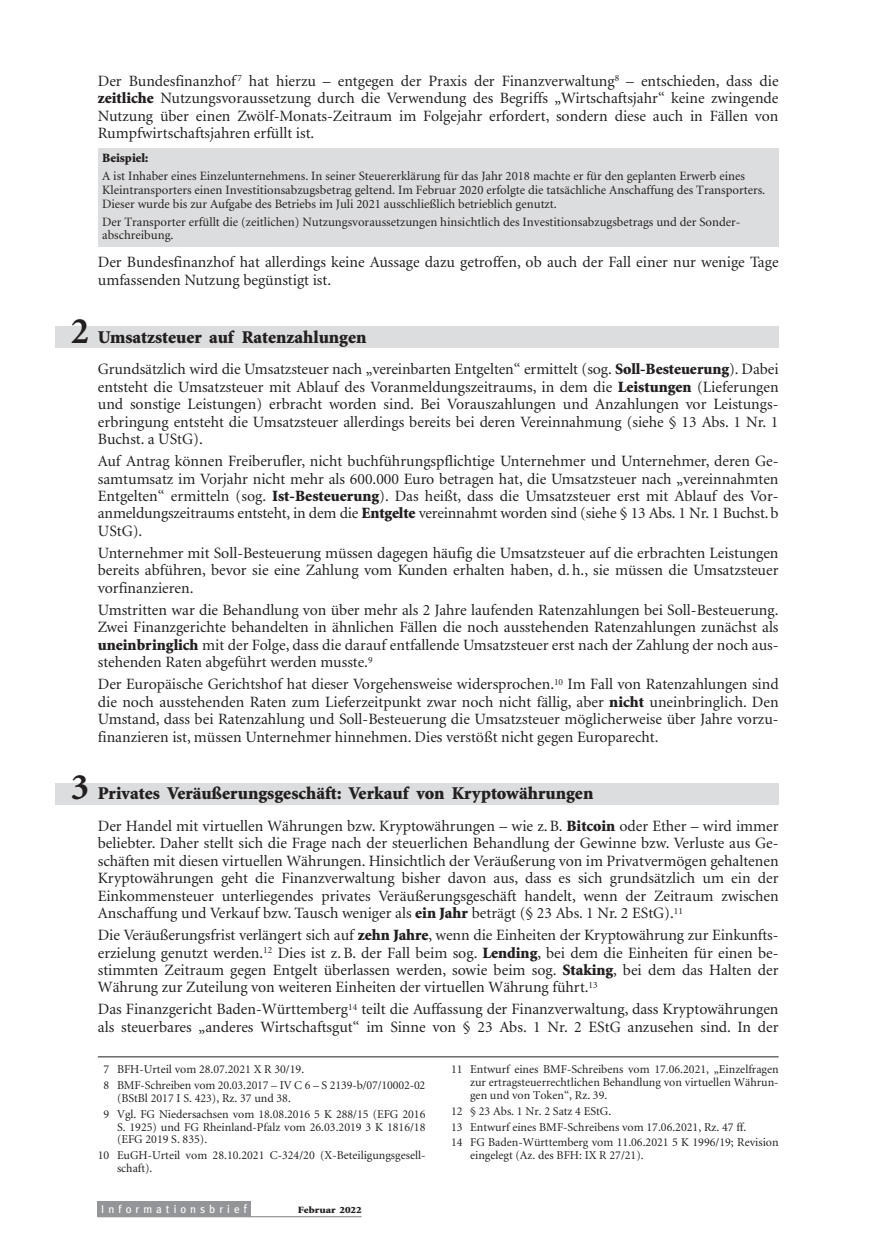
<style>
.page{position:relative;width:885px;height:1259px;background:#fff}
.page>*{position:absolute;margin:0;border:0;box-sizing:border-box;transform-origin:0 0}
.t1{font:900 18px "Minion";color:#231f20}
.t2{font:15.75px/17.4px "Minion";color:#231f20;text-align:justify}
.t3{font:12.75px/13.5px "Minion";color:#231f20}
.t4{font:900 12.75px "Minion";color:#231f20}
.t5{font:12px/15.9px "Minion";color:#231f20}
.t6{font:11.25px "Meta";letter-spacing:.36em;color:#fff}
.t7{font:900 9.6px "Minion";color:#231f20;scale:1.15 1}
.s1{font-weight:900}
.s2{font-weight:700;font-size:37.5px}
.s3{font-size:12px}
</style>
<div class="page">
<div style="left:98px;top:148px;width:680px;height:99px;background:#dcddde"></div>
<div style="left:55px;top:326px;width:723px;height:21px;background:#dcddde"></div>
<div style="left:55px;top:783px;width:723px;height:21px;background:#dcddde"></div>
<div style="left:98px;top:1200px;width:153px;height:16px;background:#939598"></div>
<hr style="left:98px;top:1216px;width:263px;height:1px;background:#939598">
<hr style="left:98px;top:1056px;width:680px;height:1px;background:#231f20">
<p class="t2" style="left:98px;top:73px;width:682px">Der Bundesfinanzhof <sup>7</sup> hat hierzu – entgegen der Praxis der Finanzverwaltung<sup>8</sup> – entschieden, dass die <span class="s1">zeitliche</span> Nutzungsvoraussetzung durch die Verwendung des Begriffs „Wirtschaftsjahr“ keine zwingende Nutzung über einen Zwölf-Monats-Zeitraum im Folgejahr erfordert, sondern diese auch in Fällen von Rumpfwirtschaftsjahren erfüllt ist.</p>
<p class="t4" style="left:102px;top:153px;width:48px">Beispiel:</p>
<p class="t3" style="left:102px;top:171px;width:664px">A ist Inhaber eines Einzelunternehmens. In seiner Steuererklärung für das Jahr 2018 machte er für den geplanten Erwerb eines<br>Kleintransporters einen Investitionsabzugsbetrag geltend. Im Februar 2020 erfolgte die tatsächliche Anschaffung des Transporters.<br>Dieser wurde bis zur Aufgabe des Betriebs im Juli 2021 ausschließlich betrieblich genutzt.</p>
<p class="t3" style="left:102px;top:216px;width:640px">Der Transporter erfüllt die (zeitlichen) Nutzungsvoraussetzungen hinsichtlich des Investitionsabzugsbetrags und der Sonder&shy;abschreibung.</p>
<p class="t2" style="left:98px;top:255px;width:682px">Der Bundesfinanzhof hat allerdings keine Aussage dazu getroffen, ob auch der Fall einer nur wenige Tage umfassenden Nutzung begünstigt ist.</p>
<p class="t1" style="left:71px;top:330px;width:297px"><span class="s2">2</span> Umsatzsteuer auf Ratenzahlungen</p>
<p class="t2" style="left:98px;top:362px;width:682px">Grundsätzlich wird die Umsatzsteuer nach „vereinbarten Entgelten“ ermittelt (sog. <span class="s1">Soll-Besteuerung</span>). Dabei entsteht die Umsatzsteuer mit Ablauf des Voranmeldungszeitraums, in dem die <span class="s1">Leistungen</span> (Lieferungen und sonstige Leistungen) erbracht worden sind. Bei Vorauszahlungen und Anzahlungen vor Leistungs&shy;erbringung entsteht die Umsatzsteuer allerdings bereits bei deren Vereinnahmung (siehe § 13 Abs. 1 Nr. 1<br>Buchst. a UStG).</p>
<p class="t2" style="left:98px;top:453px;width:682px">Auf Antrag können Freiberufler, nicht buchführungspflichtige Unternehmer und Unternehmer, deren Ge&shy;samtumsatz im Vorjahr nicht mehr als 600.000 Euro betragen hat, die Umsatzsteuer nach „vereinnahmten Entgelten“ ermitteln (sog. <span class="s1">Ist-Besteuerung</span>). Das heißt, dass die Umsatzsteuer erst mit Ablauf des Vor&shy;anmeldungszeitraums entsteht, in dem die <span class="s1">Entgelte</span> vereinnahmt worden sind (siehe § 13 Abs. 1 Nr. 1 Buchst. b UStG).</p>
<p class="t2" style="left:98px;top:545px;width:682px">Unternehmer mit Soll-Besteuerung müssen dagegen häufig die Umsatzsteuer auf die erbrachten Leistungen bereits abführen, bevor sie eine Zahlung vom Kunden erhalten haben, d. h., sie müssen die Umsatzsteuer vorfinanzieren.</p>
<p class="t2" style="left:98px;top:602px;width:682px">Umstritten war die Behandlung von über mehr als 2 Jahre laufenden Ratenzahlungen bei Soll-Besteuerung.<br>Zwei Finanzgerichte behandelten in ähnlichen Fällen die noch ausstehenden Ratenzahlungen zunächst als <span class="s1">uneinbringlich</span> mit der Folge, dass die darauf entfallende Umsatzsteuer erst nach der Zahlung der noch aus&shy;stehenden Raten abgeführt werden musste.<sup>9</sup></p>
<p class="t2" style="left:98px;top:677px;width:682px">Der Europäische Gerichtshof hat dieser Vorgehensweise widersprochen.<sup>10</sup> Im Fall von Ratenzahlungen sind die noch ausstehenden Raten zum Lieferzeitpunkt zwar noch nicht fällig, aber <span class="s1">nicht</span> uneinbringlich. Den Umstand, dass bei Ratenzahlung und Soll-Besteuerung die Umsatzsteuer möglicherweise über Jahre vorzu&shy;finanzieren ist, müssen Unternehmer hinnehmen. Dies verstößt nicht gegen Europarecht.</p>
<p class="t1" style="left:71px;top:786px;width:524px"><span class="s2">3</span> Privates Veräußerungsgeschäft: Verkauf von Kryptowährungen</p>
<p class="t2" style="left:98px;top:818px;width:682px">Der Handel mit virtuellen Währungen bzw. Kryptowährungen – wie z. B. <span class="s1">Bitcoin</span> oder Ether – wird immer beliebter. Daher stellt sich die Frage nach der steuerlichen Behandlung der Gewinne bzw. Verluste aus Ge&shy;schäften mit diesen virtuellen Währungen. Hinsichtlich der Veräußerung von im Privatvermögen gehaltenen Kryptowährungen geht die Finanzverwaltung bisher davon aus, dass es sich grundsätzlich um ein der Einkommensteuer unterliegendes privates Veräußerungsgeschäft handelt, wenn der Zeitraum zwischen Anschaffung und Verkauf bzw. Tausch weniger als <span class="s1">ein Jahr</span> beträgt (§ 23 Abs. 1 Nr. 2 EStG).<sup>11</sup></p>
<p class="t2" style="left:98px;top:927px;width:682px">Die Veräußerungsfrist verlängert sich auf <span class="s1">zehn Jahre</span>, wenn die Einheiten der Kryptowährung zur Einkunfts&shy;erzielung genutzt werden.<sup>12</sup> Dies ist z. B. der Fall beim sog. <span class="s1">Lending</span>, bei dem die Einheiten für einen be&shy;stimmten Zeitraum gegen Entgelt überlassen werden, sowie beim sog. <span class="s1">Staking</span>, bei dem das Halten der Währung zur Zuteilung von weiteren Einheiten der virtuellen Währung führt.<sup>13</sup></p>
<p class="t2" style="left:98px;top:1002px;width:682px">Das Finanzgericht Baden-Württemberg<sup>14</sup> teilt die Auffassung der Finanzverwaltung, dass Kryptowährungen als steuerbares „anderes Wirtschaftsgut“ im Sinne von § 23 Abs. 1 Nr. 2 EStG anzusehen sind. In der</p>
<p class="t5" style="left:104px;top:1062px;width:323px">7 BFH-Urteil vom 28.07.2021 X R 30/19.<br>8 BMF-Schreiben vom 20.03.2017 – IV C 6 – S 2139-b/07/10002-02</p>
<p class="t5" style="left:104px;top:1091px;width:323px;text-indent:13px">(BStBl 2017 I S. 423), Rz. 37 und 38.<br>9 Vgl. FG Niedersachsen vom 18.08.2016 5 K 288/15 (EFG 2016</p>
<p class="t5" style="left:117px;top:1121px;width:310px;line-height:12.8px">S. 1925) und FG Rheinland-Pfalz vom 26.03.2019 3 K 1816/18 (EFG 2019 S. 835).</p>
<p class="t5" style="left:117px;top:1150px;width:310px;line-height:12.8px;text-indent:-19px">10 EuGH-Urteil vom 28.10.2021 C-324/20 (X-Beteiligungsgesell&shy;schaft).</p>
<p class="t5" style="left:470px;top:1064px;width:310px;line-height:12.8px;text-align:justify;text-indent:-19px">11 Entwurf eines BMF-Schreibens vom 17.06.2021, „Einzelfragen zur ertragsteuerrechtlichen Behandlung von virtuellen Währun&shy;gen und von Token“, Rz. 39.</p>
<p class="t5" style="left:451px;top:1103px;width:329px">12 § 23 Abs. 1 Nr. 2 Satz 4 EStG.<br>13 Entwurf eines BMF-Schreibens vom 17.06.2021, Rz. 47 ff.<br>14 FG Baden-Württemberg vom 11.06.2021 5 K 1996/19; Revision</p>
<p class="t5" style="left:470px;top:1148px;width:175px">eingelegt (Az. des BFH: IX R 27/21).</p>
<p class="t6" style="left:101px;top:1202px;width:147px">Informationsbrie<span class="s3">f</span></p>
<p class="t7" style="left:298px;top:1206px;width:57px">Februar 2022</p>
</div>
